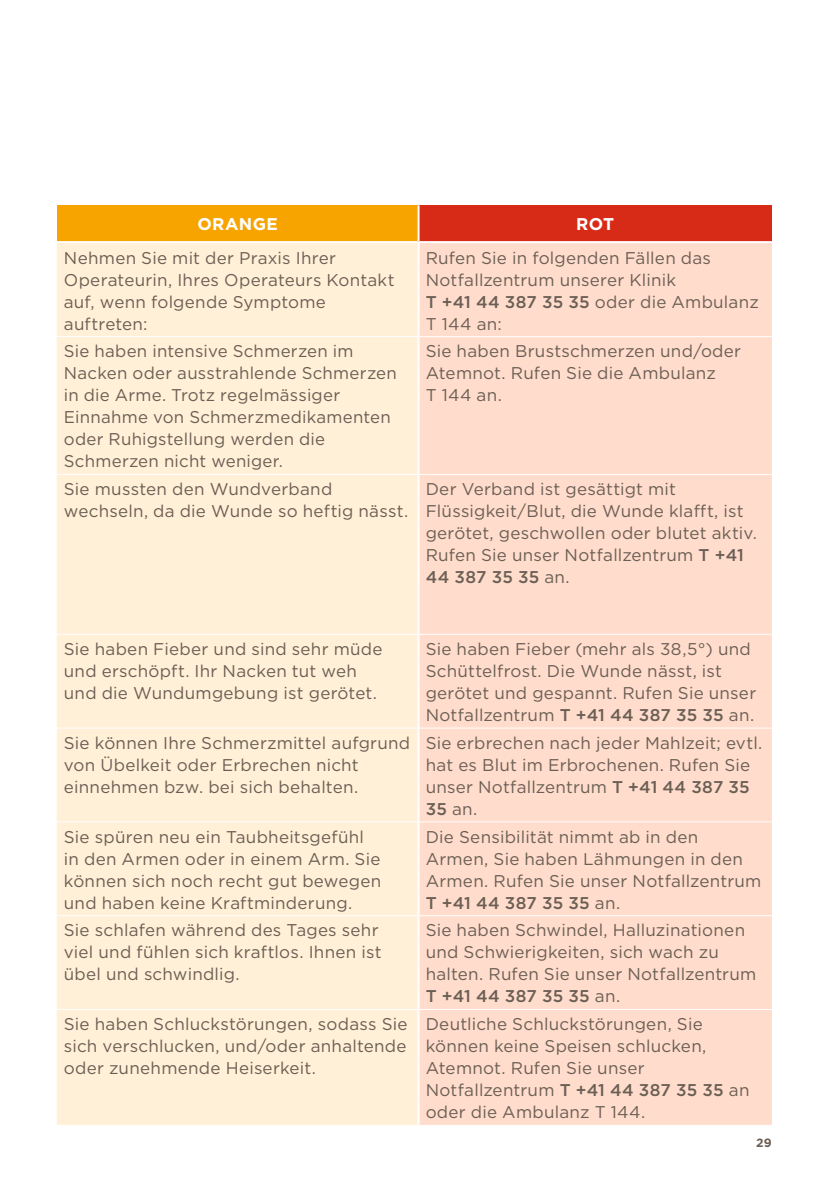
<style>
.page{position:relative;width:840px;height:1191px;background:#fff}
.page>*{position:absolute;margin:0;border:0;box-sizing:border-box;transform-origin:0 0}
.t1{font:17px/22px "Gotham";letter-spacing:.015em;color:#6b5f55}
.t2{font:700 17px "Gotham";letter-spacing:.02em;color:#fff}
.t3{font:700 12px "Gotham";color:#6b5f55}
.s1{font-weight:500}
</style>
<div class="page">
<div style="left:57px;top:205px;width:361px;height:37px;background:#f7a400"></div>
<div style="left:418px;top:205px;width:353px;height:37px;background:#d72b17"></div>
<div style="left:57px;top:243px;width:360px;height:881px;background:#fff0d7"></div>
<div style="left:419px;top:243px;width:352px;height:881px;background:#ffdccb"></div>
<hr style="left:417px;top:205px;width:2px;height:36px;background:#fff">
<hr style="left:57px;top:241px;width:361px;height:2px;background:#fff">
<hr style="left:418px;top:241px;width:353px;height:2px;background:#fff">
<hr style="left:57px;top:336px;width:360px;height:1px;background:#fff">
<hr style="left:419px;top:336px;width:352px;height:1px;background:#fff">
<hr style="left:57px;top:474px;width:360px;height:1px;background:#fff">
<hr style="left:419px;top:474px;width:352px;height:1px;background:#fff">
<hr style="left:57px;top:634px;width:360px;height:1px;background:#fff">
<hr style="left:419px;top:634px;width:352px;height:1px;background:#fff">
<hr style="left:57px;top:727px;width:360px;height:1px;background:#fff">
<hr style="left:419px;top:727px;width:352px;height:1px;background:#fff">
<hr style="left:57px;top:821px;width:360px;height:1px;background:#fff">
<hr style="left:419px;top:821px;width:352px;height:1px;background:#fff">
<hr style="left:57px;top:915px;width:360px;height:1px;background:#fff">
<hr style="left:419px;top:915px;width:352px;height:1px;background:#fff">
<hr style="left:57px;top:1009px;width:360px;height:1px;background:#fff">
<hr style="left:419px;top:1009px;width:352px;height:1px;background:#fff">
<p class="t2" style="left:197px;top:213px;width:82px">ORANGE</p>
<p class="t2" style="left:576px;top:213px;width:39px">ROT</p>
<p class="t1" style="left:64px;top:246px;width:332px">Nehmen Sie mit der Praxis Ihrer<br>Operateurin, Ihres Operateurs Kontakt auf, wenn folgende Symptome auftreten:</p>
<p class="t1" style="left:425px;top:246px;width:334px">Rufen Sie in folgenden Fällen das<br>Notfallzentrum unserer Klinik<br><span class="s1">T +41 44 387 35 35</span> oder die Ambulanz<br>T 144 an:</p>
<p class="t1" style="left:64px;top:340px;width:334px">Sie haben intensive Schmerzen im<br>Nacken oder ausstrahlende Schmerzen in die Arme. Trotz regelmässiger<br>Einnahme von Schmerzmedikamenten oder Ruhigstellung werden die<br>Schmerzen nicht weniger.</p>
<p class="t1" style="left:425px;top:340px;width:317px">Sie haben Brustschmerzen und/oder<br>Atemnot. Rufen Sie die Ambulanz<br>T 144 an.</p>
<p class="t1" style="left:64px;top:478px;width:345px">Sie mussten den Wundverband wechseln, da die Wunde so heftig nässt.</p>
<p class="t1" style="left:425px;top:478px;width:332px">Der Verband ist gesättigt mit<br>Flüssigkeit/Blut, die Wunde klafft, ist gerötet, geschwollen oder blutet aktiv.<br>Rufen Sie unser Notfallzentrum <span class="s1">T +41<br>44 387 35 35</span> an.</p>
<p class="t1" style="left:64px;top:637px;width:320px">Sie haben Fieber und sind sehr müde und erschöpft. Ihr Nacken tut weh und die Wundumgebung ist gerötet.</p>
<p class="t1" style="left:425px;top:637px;width:332px">Sie haben Fieber (mehr als 38,5°) und Schüttelfrost. Die Wunde nässt, ist gerötet und gespannt. Rufen Sie unser Notfallzentrum <span class="s1">T +41 44 387 35 35</span> an.</p>
<p class="t1" style="left:64px;top:731px;width:348px">Sie können Ihre Schmerzmittel aufgrund von Übelkeit oder Erbrechen nicht einnehmen bzw. bei sich behalten.</p>
<p class="t1" style="left:425px;top:731px;width:338px">Sie erbrechen nach jeder Mahlzeit; evtl. hat es Blut im Erbrochenen. Rufen Sie unser Notfallzentrum <span class="s1">T +41 44 387 35<br>35</span> an.</p>
<p class="t1" style="left:64px;top:825px;width:319px">Sie spüren neu ein Taubheitsgefühl in den Armen oder in einem Arm. Sie können sich noch recht gut bewegen und haben keine Kraftminderung.</p>
<p class="t1" style="left:425px;top:825px;width:337px">Die Sensibilität nimmt ab in den<br>Armen, Sie haben Lähmungen in den<br>Armen. Rufen Sie unser Notfallzentrum<br><span class="s1">T +41 44 387 35 35</span> an.</p>
<p class="t1" style="left:64px;top:919px;width:319px">Sie schlafen während des Tages sehr viel und fühlen sich kraftlos. Ihnen ist übel und schwindlig.</p>
<p class="t1" style="left:425px;top:919px;width:332px">Sie haben Schwindel, Halluzinationen und Schwierigkeiten, sich wach zu halten. Rufen Sie unser Notfallzentrum <span class="s1">T +41 44 387 35 35</span> an.</p>
<p class="t1" style="left:64px;top:1012px;width:345px;text-align:justify">Sie haben Schluckstörungen, sodass Sie sich verschlucken, und/oder anhaltende oder zunehmende Heiserkeit.</p>
<p class="t1" style="left:425px;top:1012px;width:325px">Deutliche Schluckstörungen, Sie können keine Speisen schlucken,<br>Atemnot. Rufen Sie unser<br>Notfallzentrum <span class="s1">T +41 44 387 35 35</span> an oder die Ambulanz T 144.</p>
<p class="t3" style="left:755px;top:1134px;width:17px">29</p>
</div>
